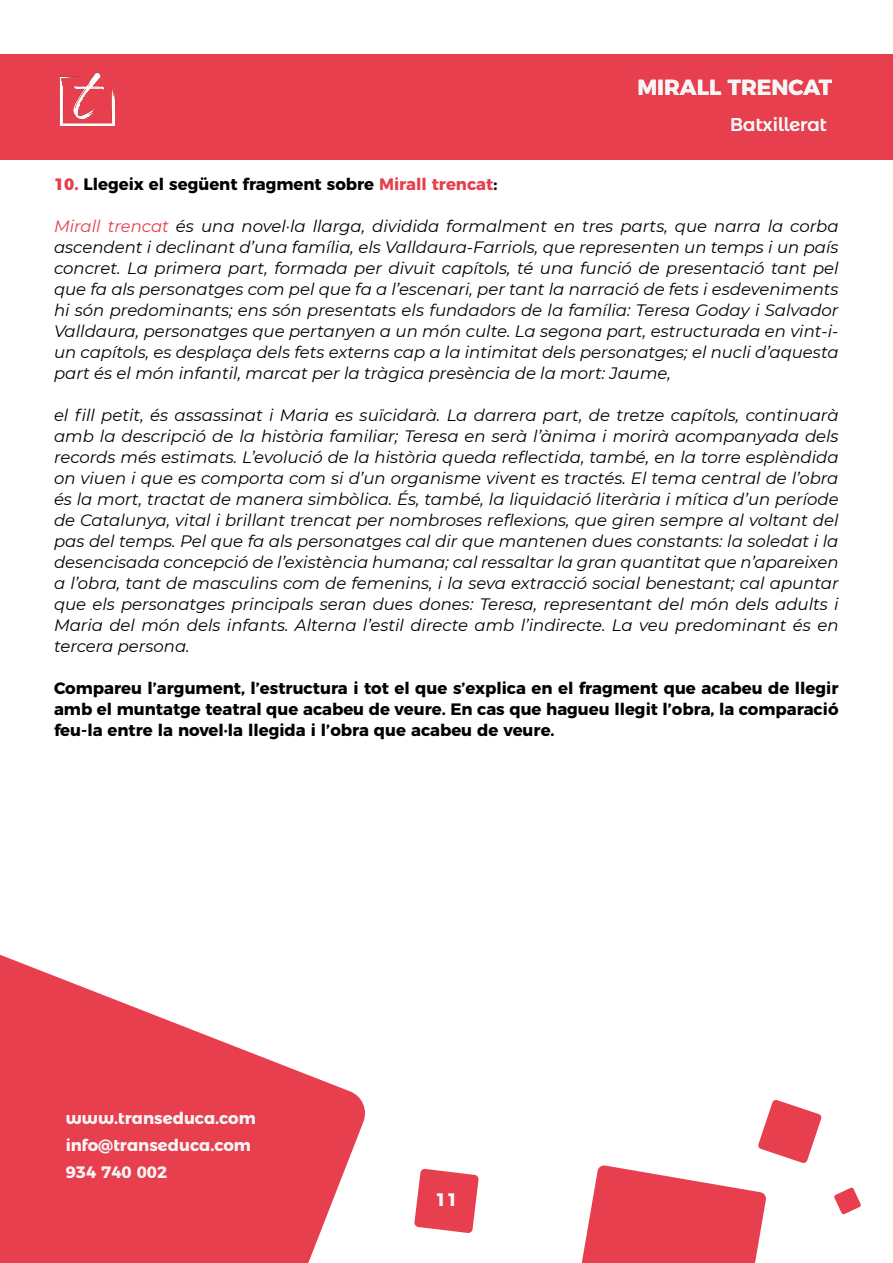
<style>
.page{position:relative;width:893px;height:1263px;background:#fff}
.page>*{position:absolute;margin:0;border:0;box-sizing:border-box;transform-origin:0 0}
.t1{font:700 21.75px "Montserrat";color:#f6f6f6}
.t2{font:18.45px "Montserrat Alternates";color:#f6f6f6}
.t3{font:700 18px "Montserrat";color:#fff}
.t4{font:italic 16.5px/21px "Montserrat";color:#000;text-align:justify}
.t5{font:700 16.5px/21px "Montserrat";color:#000;text-align:justify}
.t6{font:700 16.5px/27px "Montserrat Alternates";color:#f6f6f6}
.s1{font-weight:800;color:#e83d4c}
.s2{color:#e83d4c}
</style>
<div class="page">
<div style="left:0;top:54px;width:893px;height:105px;background:#e83f4e"></div>
<svg style="left:0;top:954px;width:365px;height:309px;fill:#e83f4e"></svg>
<svg style="left:414px;top:1169px;width:65px;height:64px"></svg>
<svg style="left:581px;top:1100px;width:241px;height:163px"></svg>
<svg style="left:834px;top:1187px;width:27px;height:27px"></svg>
<img style="left:60px;top:72px;width:54px;height:55px">
<h1 class="t1" style="left:637px;top:70px;width:196px">MIRALL TRENCAT</h1>
<p class="t2" style="left:730px;top:110px;width:98px">Batxillerat</p>
<p class="t5" style="left:54px;top:173px;width:445px"><span class="s1">10.</span> Llegeix el següent fragment sobre <span class="s2">Mirall trencat</span>:</p>
<p class="t4" style="left:54px;top:215px;width:786px"><span class="s2">Mirall trencat</span> és una novel·la llarga, dividida formalment en tres parts, que narra la corba ascendent i declinant d’una família, els Valldaura-Farriols, que representen un temps i un país concret. La primera part, formada per divuit capítols, té una funció de presentació tant pel que fa als personatges com pel que fa a l’escenari, per tant la narració de fets i esdeveniments hi són predominants; ens són presentats els fundadors de la família: Teresa Goday i Salvador Valldaura, personatges que pertanyen a un món culte. La segona part, estructurada en vint-i&shy;un capítols, es desplaça dels fets externs cap a la intimitat dels personatges; el nucli d’aquesta part és el món infantil, marcat per la tràgica presència de la mort: Jaume,</p>
<p class="t4" style="left:54px;top:404px;width:786px">el fill petit, és assassinat i Maria es suïcidarà. La darrera part, de tretze capítols, continuarà amb la descripció de la història familiar; Teresa en serà l’ànima i morirà acompanyada dels records més estimats. L’evolució de la història queda reflectida, també, en la torre esplèndida on viuen i que es comporta com si d’un organisme vivent es tractés. El tema central de l’obra és la mort, tractat de manera simbòlica. És, també, la liquidació literària i mítica d’un període de Catalunya, vital i brillant trencat per nombroses reflexions, que giren sempre al voltant del pas del temps. Pel que fa als personatges cal dir que mantenen dues constants: la soledat i la desencisada concepció de l’existència humana; cal ressaltar la gran quantitat que n’apareixen a l’obra, tant de masculins com de femenins, i la seva extracció social benestant; cal apuntar que els personatges principals seran dues dones: Teresa, representant del món dels adults i Maria del món dels infants. Alterna l’estil directe amb l’indirecte. La veu predominant és en tercera persona.</p>
<p class="t5" style="left:54px;top:677px;width:786px">Compareu l’argument, l’estructura i tot el que s’explica en el fragment que acabeu de llegir amb el muntatge teatral que acabeu de veure. En cas que hagueu llegit l’obra, la comparació feu-la entre la novel·la llegida i l’obra que acabeu de veure.</p>
<p class="t6" style="left:66px;top:1103px;width:192px">www.transeduca.com info@transeduca.com<br>934 740 002</p>
<p class="t3" style="left:436px;top:1184px;width:24px">11</p>
</div>
